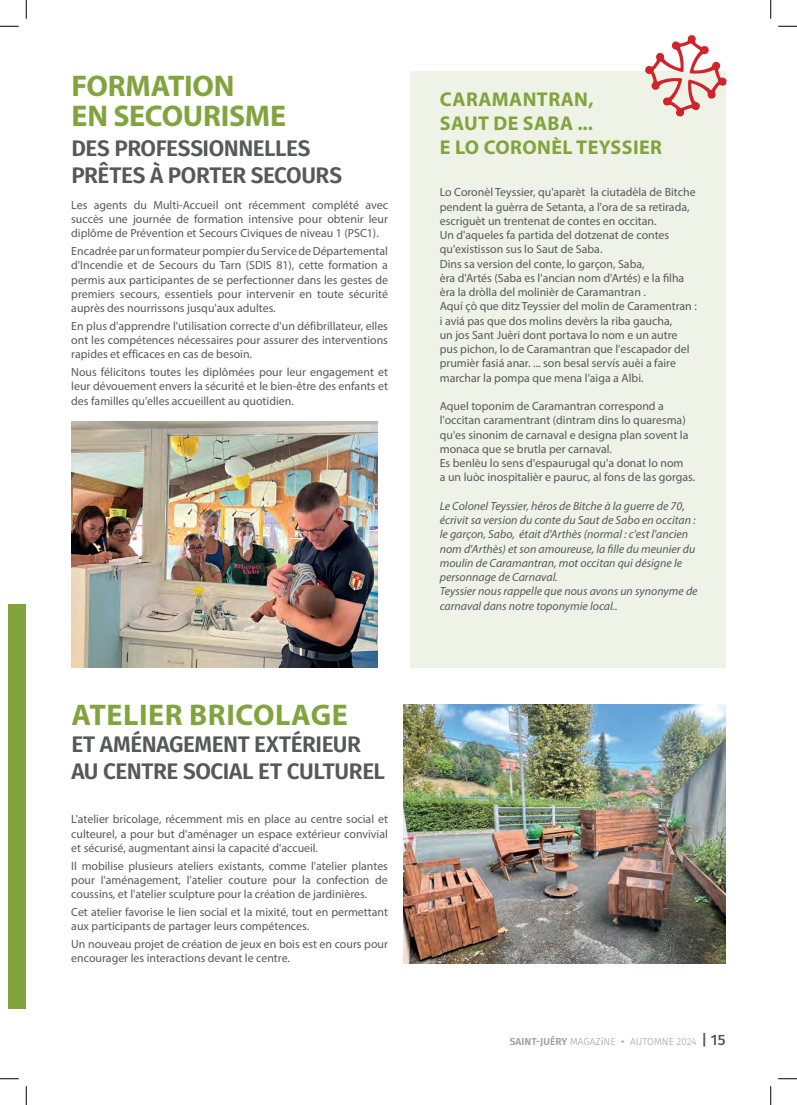
<style>
.page{position:relative;width:797px;height:1105px;background:#fff}
.page>*{position:absolute;margin:0;border:0;box-sizing:border-box;transform-origin:0 0}
.t1{font:700 30px/30px "Myriad Pro";letter-spacing:-.005em;color:#82a43e}
.t2{font:700 30px "Myriad Pro";letter-spacing:.02em;color:#82a43e}
.t3{font:600 22.5px/27px "Fira Sans";letter-spacing:-.02em;color:#57585a}
.t4{font:700 20px/24px "Myriad Pro";letter-spacing:.02em;color:#82a43e}
.t5{font:11.88px/14.2px "Myriad Pro";color:#57585a;text-align:justify}
.t6{font:italic 11.88px/14.2px "Myriad Pro";color:#57585a}
.t7{font:300 10px "Fira Sans";letter-spacing:.005em;color:#9d9fa2}
.s1{font-weight:600}
.s2{font-weight:400}
.s3{font-weight:500;font-size:15px;color:#57585a}
</style>
<div class="page">
<div style="left:410px;top:71px;width:315px;height:597px;background:#eff3e7"></div>
<div style="left:9px;top:604px;width:17px;height:404px;background:#82a43e"></div>
<img style="left:71px;top:422px;width:307px;height:246px">
<img style="left:404px;top:704px;width:321px;height:259px">
<svg style="left:645px;top:35px;width:81px;height:82px"></svg>
<svg style="left:0;top:25px;width:19px;height:2px"></svg>
<svg style="left:778px;top:25px;width:19px;height:2px"></svg>
<svg style="left:0;top:1078px;width:19px;height:1px"></svg>
<svg style="left:778px;top:1078px;width:19px;height:1px"></svg>
<svg style="left:25px;top:0;width:2px;height:19px"></svg>
<svg style="left:25px;top:1086px;width:2px;height:19px"></svg>
<svg style="left:770px;top:0;width:1px;height:19px"></svg>
<svg style="left:770px;top:1086px;width:1px;height:19px"></svg>
<h1 class="t1" style="left:72px;top:69px;width:216px">FORMATION<br>EN SECOURISME</h1>
<h2 class="t3" style="left:71px;top:133px;width:272px">DES PROFESSIONNELLES<br>PRÊTES À PORTER SECOURS</h2>
<p class="t5" style="left:71px;top:197px;width:318px">Les agents du Multi-Accueil ont récemment complété avec succès une journée de formation intensive pour obtenir leur diplôme de Prévention et Secours Civiques de niveau 1 (PSC1).</p>
<p class="t5" style="left:71px;top:244px;width:318px">Encadrée par un formateur pompier du Service de Départemental d'Incendie et de Secours du Tarn (SDIS 81), cette formation a permis aux participantes de se perfectionner dans les gestes de premiers secours, essentiels pour intervenir en toute sécurité auprès des nourrissons jusqu'aux adultes.</p>
<p class="t5" style="left:71px;top:319px;width:318px">En plus d'apprendre l'utilisation correcte d'un défibrillateur, elles ont les compétences nécessaires pour assurer des interventions rapides et efficaces en cas de besoin.</p>
<p class="t5" style="left:71px;top:365px;width:318px">Nous félicitons toutes les diplômées pour leur engagement et leur dévouement envers la sécurité et le bien-être des enfants et des familles qu'elles accueillent au quotidien.</p>
<h1 class="t2" style="left:72px;top:695px;width:278px">ATELIER BRICOLAGE</h1>
<h2 class="t3" style="left:71px;top:729px;width:315px">ET AMÉNAGEMENT EXTÉRIEUR<br>AU CENTRE SOCIAL ET CULTUREL</h2>
<p class="t5" style="left:71px;top:812px;width:318px">L'atelier bricolage, récemment mis en place au centre social et culteurel, a pour but d'aménager un espace extérieur convivial et sécurisé, augmentant ainsi la capacité d'accueil.</p>
<p class="t5" style="left:71px;top:858px;width:318px">Il mobilise plusieurs ateliers existants, comme l'atelier plantes pour l'aménagement, l'atelier couture pour la confection de coussins, et l'atelier sculpture pour la création de jardinières.</p>
<p class="t5" style="left:71px;top:904px;width:318px">Cet atelier favorise le lien social et la mixité, tout en permettant aux participants de partager leurs compétences.</p>
<p class="t5" style="left:71px;top:937px;width:318px">Un nouveau projet de création de jeux en bois est en cours pour encourager les interactions devant le centre.</p>
<h3 class="t4" style="left:440px;top:86px;width:224px">CARAMANTRAN,<br>SAUT DE SABA ...<br>E LO CORONÈL TEYSSIER</h3>
<p class="t5" style="left:440px;top:185px;width:258px;text-align:left">Lo Coronèl Teyssier, qu'aparèt la ciutadèla de Bitche pendent la guèrra de Setanta, a l'ora de sa retirada, escriguèt un trentenat de contes en occitan.<br>Un d'aqueles fa partida del dotzenat de contes qu'existisson sus lo Saut de Saba.<br>Dins sa version del conte, lo garçon, Saba,<br>èra d'Artés (Saba es l'ancian nom d'Artés) e la filha èra la dròlla del molinièr de Caramantran .<br>Aquí çò que ditz Teyssier del molin de Caramentran : i aviá pas que dos molins devèrs la riba gaucha,<br>un jos Sant Juèri dont portava lo nom e un autre pus pichon, lo de Caramantran que l'escapador del prumièr fasiá anar. ... son besal servís auèi a faire marchar la pompa que mena l'aiga a Albi.</p>
<p class="t5" style="left:440px;top:399px;width:257px;text-align:left">Aquel toponim de Caramantran correspond a l'occitan caramentrant (dintram dins lo quaresma) qu'es sinonim de carnaval e designa plan sovent la monaca que se brutla per carnaval.<br>Es benlèu lo sens d'espaurugal qu'a donat lo nom<br>a un luòc inospitalièr e pauruc, al fons de las gorgas.</p>
<p class="t6" style="left:440px;top:498px;width:259px">Le Colonel Teyssier, héros de Bitche à la guerre de 70, écrivit sa version du conte du Saut de Sabo en occitan : le garçon, Sabo, était d'Arthès (normal : c'est l'ancien nom d'Arthès) et son amoureuse, la fille du meunier du moulin de Caramantran, mot occitan qui désigne le personnage de Carnaval.<br>Teyssier nous rappelle que nous avons un synonyme de carnaval dans notre toponymie local..</p>
<p class="t7" style="left:510px;top:1035px;width:217px"><span class="s1">SAINT-JUÉRY</span> MAGAZ<span class="s2">i</span>NE <span class="s2">•</span> AUTOMNE 2024 <span class="s3">| 15</span></p>
</div>
